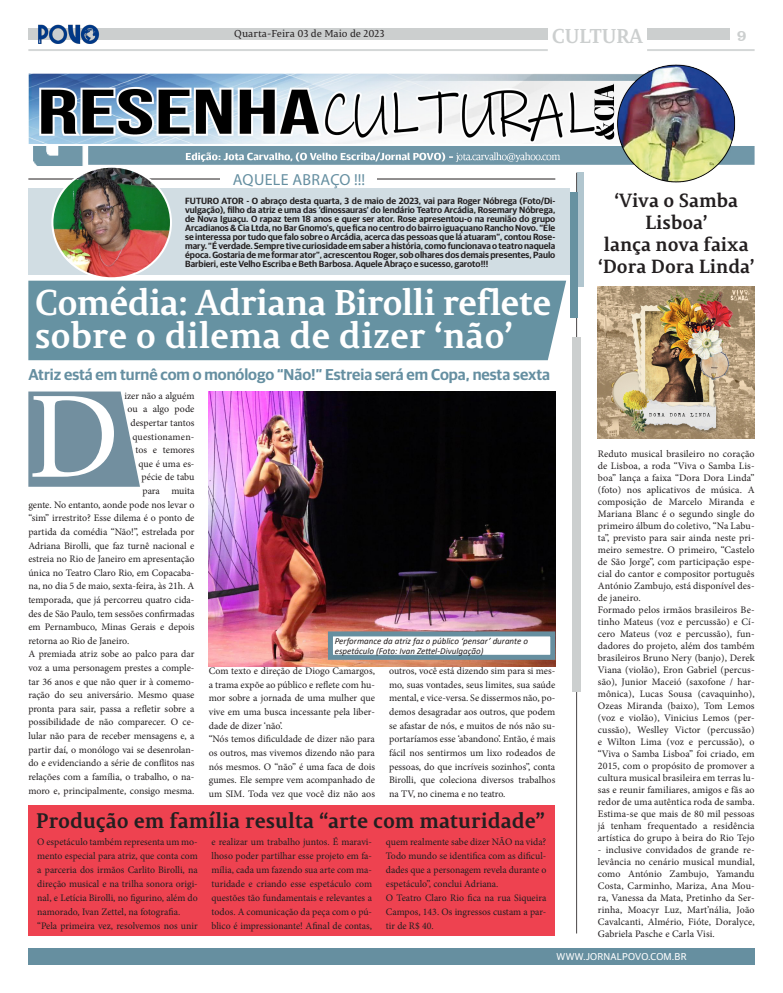
<style>
.page{position:relative;width:783px;height:993px;background:#fff}
.page>*{position:absolute;margin:0;border:0;box-sizing:border-box;transform-origin:0 0}
.t1{font:124px "Minion Pro";color:#fff}
.t2{font:700 35.7px "Permian Serif Typeface";letter-spacing:-.02em;color:#fff}
.t3{font:700 35.7px "Permian Serif Typeface";color:#fff}
.t4{font:700 21px "Permian Serif Typeface";color:#231f20}
.t5{font:700 20px "Permian Serif Typeface";letter-spacing:-.02em;color:#cccfcf}
.t6{font:700 19px/22px "Permian Serif Typeface";color:#231f20;text-align:center}
.t7{font:16px "Myriad Pro";letter-spacing:.02em;color:#658fa1}
.t8{font:16px "Clarendon BT";color:#cccfcf}
.t9{font:600 15.8px "Guardian Sans";color:#658fa1}
.t10{font:10px/12px "Minion Pro";color:#231f20;text-align:justify}
.t11{font:10px "Permian Serif Typeface";color:#231f20}
.t12{font:10px "Guardian Sans";letter-spacing:.02em;color:#fff}
.t13{font:10px "Minion Pro";letter-spacing:.02em;color:#231f20}
.t14{font:600 9px/9px "Guardian Sans";color:#231f20;text-align:justify}
.t15{font:italic 9px/10px "Calibri";color:#231f20}
</style>
<div class="page">
<div style="left:28px;top:947px;width:726px;height:17px;background:#668fa0"></div>
<div style="left:28px;top:28px;width:519px;height:12px;background:#cccfcf"></div>
<div style="left:647px;top:28px;width:82px;height:12px;background:#cccfcf"></div>
<hr style="left:647px;top:49px;width:107px;height:2px;background:#cccfcf">
<hr style="left:28px;top:49px;width:519px;height:2px;background:#cccfcf">
<div style="left:28px;top:804px;width:527px;height:131px;background:#ee4250"></div>
<div style="left:28px;top:188px;width:542px;height:87px;background:#d1dde3"></div>
<img style="left:54px;top:188px;width:117px;height:88px">
<hr style="left:576px;top:173px;width:1px;height:760px;background:#231f20">
<div style="left:572px;top:336px;width:8px;height:355px;background:#cccfcf"></div>
<div style="left:570px;top:192px;width:7px;height:125px;background:#6792a1"></div>
<div style="left:577px;top:173px;width:6px;height:114px;background:#b1c6cf"></div>
<div style="left:28px;top:280px;width:538px;height:80px;background:#6692a2"></div>
<img style="left:28px;top:64px;width:726px;height:124px">
<svg style="left:28px;top:391px;width:112px;height:95px"></svg>
<img style="left:209px;top:391px;width:346px;height:275px">
<div style="left:328px;top:631px;width:227px;height:28px;background:#fff;border:5px solid #668fa0"></div>
<img style="left:597px;top:286px;width:157px;height:152px">
<img style="left:38px;top:24px;width:61px;height:20px">
<h3 class="t5" style="left:552px;top:20px;width:92px">CULTURA</h3>
<p class="t11" style="left:234px;top:26px;width:151px">Quarta-Feira 03 de Maio de 2023</p>
<h3 class="t8" style="left:736px;top:25px;width:11px">9</h3>
<p class="t7" style="left:233px;top:169px;width:134px">AQUELE ABRAÇO !!!</p>
<p class="t14" style="left:185px;top:195px;width:371px">FUTURO ATOR - O abraço desta quarta, 3 de maio de 2023, vai para Roger Nóbrega (Foto/Di&shy;vulgação), filho da atriz e uma das ‘dinossauras’ do lendário Teatro Arcádia, Rosemary Nóbrega, de Nova Iguaçu. O rapaz tem 18 anos e quer ser ator. Rose apresentou-o na reunião do grupo Arcadianos &amp; Cia Ltda, no Bar Gnomo’s, que fica no centro do bairro iguaçuano Rancho Novo. “Ele se interessa por tudo que falo sobre o Arcádia, acerca das pessoas que lá atuaram”, contou Rose&shy;mary. “É verdade. Sempre tive curiosidade em saber a história, como funcionava o teatro naquela época. Gostaria de me formar ator”, acrescentou Roger, sob olhares dos demais presentes, Paulo Barbieri, este Velho Escriba e Beth Barbosa. Aquele Abraço e sucesso, garoto!!!</p>
<p class="t6" style="left:614px;top:188px;width:125px">‘Viva o Samba<br>Lisboa’</p>
<p class="t6" style="left:603px;top:232px;width:146px">lança nova faixa</p>
<p class="t6" style="left:598px;top:254px;width:157px">‘Dora Dora Linda’</p>
<p class="t2" style="left:35px;top:272px;width:518px">Comédia: Adriana Birolli reflete</p>
<p class="t3" style="left:35px;top:305px;width:479px">sobre o dilema de dizer ‘não’</p>
<p class="t9" style="left:28px;top:363px;width:523px">Atriz está em turnê com o monólogo “Não!” Estreia será em Copa, nesta sexta</p>
<p class="t1" style="left:28px;top:354px;width:93px">D</p>
<p class="t10" style="left:124px;top:389px;width:71px">izer não a alguém</p>
<p class="t10" style="left:127px;top:403px;width:68px">ou a algo pode</p>
<p class="t10" style="left:130px;top:417px;width:66px">despertar tantos</p>
<p class="t13" style="left:132px;top:429px;width:64px">questionamen-</p>
<p class="t10" style="left:135px;top:444px;width:61px">tos e temores</p>
<p class="t10" style="left:138px;top:457px;width:58px">que é uma es-</p>
<p class="t10" style="left:141px;top:471px;width:55px">pécie de tabu</p>
<p class="t10" style="left:142px;top:485px;width:54px">para muita</p>
<p class="t10" style="left:28px;top:498px;width:167px">gente. No entanto, aonde pode nos levar o</p>
<p class="t10" style="left:28px;top:512px;width:167px">“sim” irrestrito? Esse dilema é o ponto de</p>
<p class="t10" style="left:28px;top:525px;width:167px">partida da comédia “Não!”, estrelada por</p>
<p class="t10" style="left:28px;top:539px;width:168px">Adriana Birolli, que faz turnê nacional e</p>
<p class="t10" style="left:28px;top:553px;width:168px">estreia no Rio de Janeiro em apresentação</p>
<p class="t10" style="left:28px;top:566px;width:168px">única no Teatro Claro Rio, em Copacaba-</p>
<p class="t10" style="left:28px;top:580px;width:168px">na, no dia 5 de maio, sexta-feira, às 21h. A</p>
<p class="t10" style="left:28px;top:593px;width:168px">temporada, que já percorreu quatro cida-</p>
<p class="t10" style="left:28px;top:607px;width:168px">des de São Paulo, tem sessões confirmadas</p>
<p class="t10" style="left:28px;top:621px;width:167px">em Pernambuco, Minas Gerais e depois</p>
<p class="t10" style="left:28px;top:634px;width:102px">retorna ao Rio de Janeiro.</p>
<p class="t10" style="left:28px;top:647px;width:168px;line-height:13.6px">A premiada atriz sobe ao palco para dar voz a uma personagem prestes a comple&shy;tar 36 anos e que não quer ir à comemo&shy;ração do seu aniversário. Mesmo quase pronta para sair, passa a refletir sobre a possibilidade de não comparecer. O ce&shy;lular não para de receber mensagens e, a partir daí, o monólogo vai se desenrolan&shy;do e evidenciando a série de conflitos nas relações com a família, o trabalho, o na&shy;moro e, principalmente, consigo mesma.</p>
<p class="t15" style="left:335px;top:635px;width:195px">Performance da atriz faz o público ‘pensar’ durante o espetáculo (Foto: Ivan Zettel-Divulgação)</p>
<p class="t10" style="left:209px;top:664px;width:168px;line-height:13.6px">Com texto e direção de Diogo Camargos, a trama expõe ao público e reflete com hu&shy;mor sobre a jornada de uma mulher que vive em uma busca incessante pela liber&shy;dade de dizer ‘não’.</p>
<p class="t10" style="left:209px;top:732px;width:168px;line-height:13.6px">“Nós temos dificuldade de dizer não para os outros, mas vivemos dizendo não para nós mesmos. O “não” é uma faca de dois gumes. Ele sempre vem acompanhado de um SIM. Toda vez que você diz não aos</p>
<p class="t10" style="left:389px;top:664px;width:168px;line-height:13.6px">outros, você está dizendo sim para si mes&shy;mo, suas vontades, seus limites, sua saúde mental, e vice-versa. Se dissermos não, po&shy;demos desagradar aos outros, que podem se afastar de nós, e muitos de nós não su&shy;portaríamos esse ‘abandono’. Então, é mais fácil nos sentirmos um lixo rodeados de pessoas, do que incríveis sozinhos”, conta Birolli, que coleciona diversos trabalhos na TV, no cinema e no teatro.</p>
<p class="t4" style="left:36px;top:802px;width:510px">Produção em família resulta “arte com maturidade”</p>
<p class="t10" style="left:37px;top:834px;width:162px;line-height:14px">O espetáculo também representa um mo&shy;mento especial para atriz, que conta com a parceria dos irmãos Carlito Birolli, na direção musical e na trilha sonora origi&shy;nal, e Letícia Birolli, no figurino, além do namorado, Ivan Zettel, na fotografia.</p>
<p class="t10" style="left:37px;top:919px;width:162px">“Pela primeira vez, resolvemos nos unir</p>
<p class="t10" style="left:211px;top:834px;width:162px;line-height:14px">e realizar um trabalho juntos. É maravi&shy;lhoso poder partilhar esse projeto em fa&shy;mília, cada um fazendo sua arte com ma&shy;turidade e criando esse espetáculo com questões tão fundamentais e relevantes a todos. A comunicação da peça com o pú&shy;blico é impressionante! Afinal de contas,</p>
<p class="t10" style="left:386px;top:834px;width:162px;line-height:14px">quem realmente sabe dizer NÃO na vida?<br>Todo mundo se identifica com as dificul&shy;dades que a personagem revela durante o espetáculo”, conclui Adriana.</p>
<p class="t10" style="left:386px;top:890px;width:162px;line-height:14px">O Teatro Claro Rio fica na rua Siqueira Campos, 143. Os ingressos custam a par&shy;tir de R$ 40.</p>
<p class="t10" style="left:597px;top:447px;width:158px">Reduto musical brasileiro no coração de Lisboa, a roda “Viva o Samba Lis&shy;boa” lança a faixa “Dora Dora Linda” (foto) nos aplicativos de música. A composição de Marcelo Miranda e Mariana Blanc é o segundo single do primeiro álbum do coletivo, “Na Labu&shy;ta”, previsto para sair ainda neste pri&shy;meiro semestre. O primeiro, “Castelo de São Jorge”, com participação espe&shy;cial do cantor e compositor português António Zambujo, está disponível des&shy;de janeiro.</p>
<p class="t10" style="left:597px;top:603px;width:158px">Formado pelos irmãos brasileiros Be&shy;tinho Mateus (voz e percussão) e Cí&shy;cero Mateus (voz e percussão), fun&shy;dadores do projeto, além dos também brasileiros Bruno Nery (banjo), Derek Viana (violão), Eron Gabriel (percus&shy;são), Junior Maceió (saxofone / har&shy;mônica), Lucas Sousa (cavaquinho), Ozeas Miranda (baixo), Tom Lemos (voz e violão), Vinicius Lemos (per&shy;cussão), Weslley Victor (percussão) e Wilton Lima (voz e percussão), o “Viva o Samba Lisboa” foi criado, em 2015, com o propósito de promover a cultura musical brasileira em terras lu&shy;sas e reunir familiares, amigos e fãs ao redor de uma autêntica roda de samba.</p>
<p class="t10" style="left:597px;top:807px;width:158px">Estima-se que mais de 80 mil pessoas já tenham frequentado a residência artística do grupo à beira do Rio Tejo</p>
<p class="t10" style="left:597px;top:843px;width:158px">- inclusive convidados de grande re&shy;levância no cenário musical mundial, como António Zambujo, Yamandu Costa, Carminho, Mariza, Ana Mou&shy;ra, Vanessa da Mata, Pretinho da Ser&shy;rinha, Moacyr Luz, Mart’nália, João Cavalcanti, Almério, Fióte, Doralyce, Gabriela Pasche e Carla Visi.</p>
<p class="t12" style="left:556px;top:948px;width:131px">WWW.JORNALPOVO.COM.BR</p>
</div>
